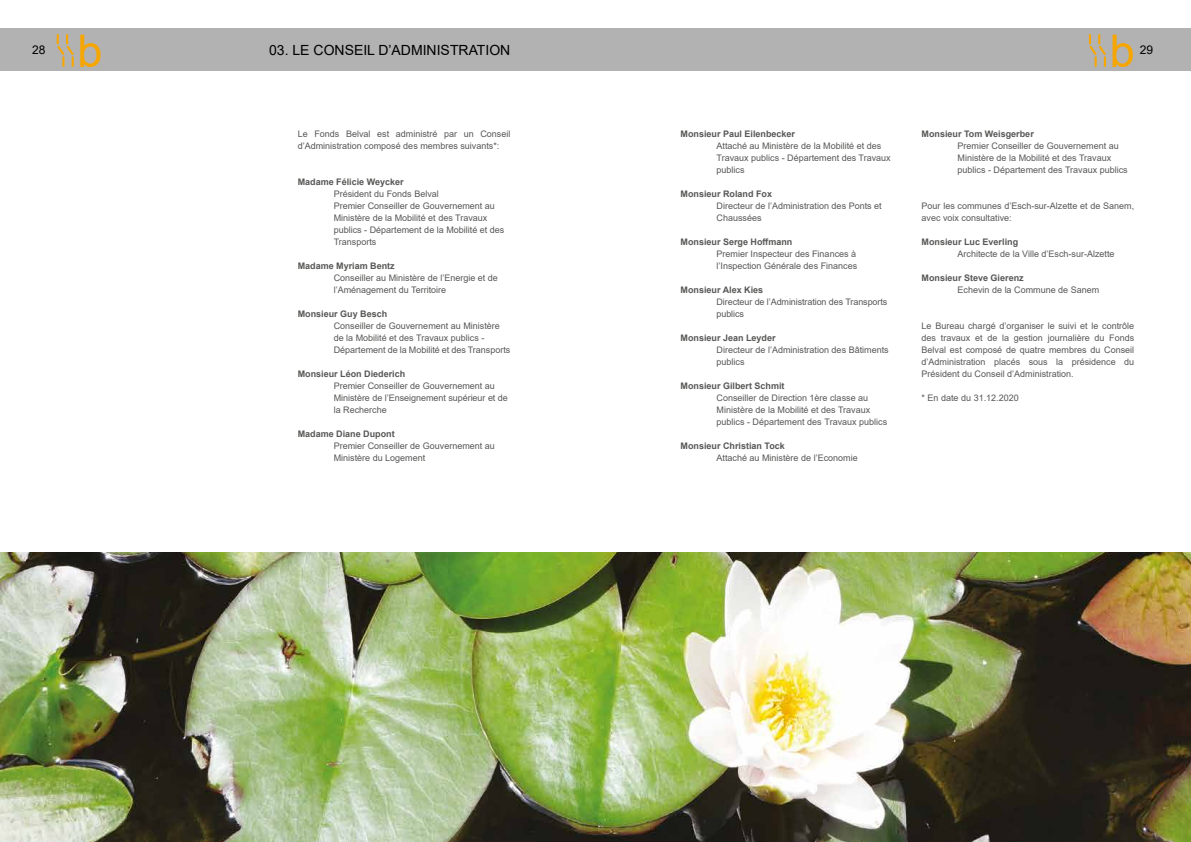
<style>
.page{position:relative;width:1191px;height:842px;background:#fff}
.page>*{position:absolute;margin:0;border:0;box-sizing:border-box;transform-origin:0 0}
.t1{font:45px "Arial";color:#f7a600}
.t2{font:14px "Arial";color:#000}
.t3{font:12px "Arial";color:#000}
.t4{font:9px/12px "Arial";color:#575756}
.t5{font:700 9px "Arial";color:#575756}
</style>
<div class="page">
<div style="left:595px;top:28px;width:596px;height:43px;background:#b3b2b2"></div>
<div style="left:0;top:28px;width:595px;height:43px;background:#b3b2b2"></div>
<svg style="left:57px;top:34px;width:17px;height:33px"></svg>
<svg style="left:1089px;top:34px;width:17px;height:33px"></svg>
<img style="left:0;top:553px;width:1191px;height:289px">
<h3 class="t3" style="left:32px;top:41px;width:15px">28</h3>
<h1 class="t1" style="left:1109px;top:20px;width:27px">b</h1>
<h3 class="t3" style="left:1140px;top:41px;width:15px">29</h3>
<h1 class="t1" style="left:78px;top:20px;width:27px">b</h1>
<h2 class="t2" style="left:269px;top:40px;width:243px">03. LE CONSEIL D’ADMINISTRATION</h2>
<p class="t4" style="left:298px;top:128px;width:214px">Le Fonds Belval est administré par un Conseil d’Administration composé des membres suivants*:</p>
<p class="t5" style="left:298px;top:175px;width:107px">Madame Félicie Weycker</p>
<p class="t4" style="left:334px;top:188px;width:172px">Président du Fonds Belval<br>Premier Conseiller de Gouvernement au<br>Ministère de la Mobilité et des Travaux publics - Département de la Mobilité et des<br>Transports</p>
<p class="t5" style="left:298px;top:259px;width:99px">Madame Myriam Bentz</p>
<p class="t4" style="left:334px;top:272px;width:166px">Conseiller au Ministère de l’Energie et de l’Aménagement du Territoire</p>
<p class="t5" style="left:298px;top:307px;width:91px">Monsieur Guy Besch</p>
<p class="t4" style="left:334px;top:320px;width:178px">Conseiller de Gouvernement au Ministère de la Mobilité et des Travaux publics -<br>Département de la Mobilité et des Transports</p>
<p class="t5" style="left:298px;top:367px;width:109px">Monsieur Léon Diederich</p>
<p class="t4" style="left:334px;top:380px;width:176px">Premier Conseiller de Gouvernement au<br>Ministère de l’Enseignement supérieur et de la Recherche</p>
<p class="t5" style="left:298px;top:427px;width:99px">Madame Diane Dupont</p>
<p class="t4" style="left:334px;top:440px;width:163px">Premier Conseiller de Gouvernement au<br>Ministère du Logement</p>
<p class="t5" style="left:680px;top:127px;width:116px">Monsieur Paul Eilenbecker</p>
<p class="t4" style="left:716px;top:140px;width:176px">Attaché au Ministère de la Mobilité et des<br>Travaux publics - Département des Travaux publics</p>
<p class="t5" style="left:680px;top:187px;width:93px">Monsieur Roland Fox</p>
<p class="t4" style="left:716px;top:200px;width:167px">Directeur de l’Administration des Ponts et<br>Chaussées</p>
<p class="t5" style="left:680px;top:235px;width:113px">Monsieur Serge Hoffmann</p>
<p class="t4" style="left:716px;top:248px;width:142px">Premier Inspecteur des Finances à l’Inspection Générale des Finances</p>
<p class="t5" style="left:680px;top:283px;width:84px">Monsieur Alex Kies</p>
<p class="t4" style="left:716px;top:296px;width:172px">Directeur de l’Administration des Transports publics</p>
<p class="t5" style="left:680px;top:331px;width:97px">Monsieur Jean Leyder</p>
<p class="t4" style="left:716px;top:344px;width:174px">Directeur de l’Administration des Bâtiments publics</p>
<p class="t5" style="left:680px;top:379px;width:106px">Monsieur Gilbert Schmit</p>
<p class="t4" style="left:716px;top:392px;width:172px">Conseiller de Direction 1ère classe au<br>Ministère de la Mobilité et des Travaux publics - Département des Travaux publics</p>
<p class="t5" style="left:680px;top:439px;width:106px">Monsieur Christian Tock</p>
<p class="t4" style="left:716px;top:452px;width:143px">Attaché au Ministère de l’Economie</p>
<p class="t5" style="left:921px;top:127px;width:114px">Monsieur Tom Weisgerber</p>
<p class="t4" style="left:957px;top:140px;width:172px">Premier Conseiller de Gouvernement au<br>Ministère de la Mobilité et des Travaux publics - Département des Travaux publics</p>
<p class="t4" style="left:921px;top:200px;width:214px">Pour les communes d’Esch-sur-Alzette et de Sanem, avec voix consultative:</p>
<p class="t5" style="left:921px;top:235px;width:98px">Monsieur Luc Everling</p>
<p class="t4" style="left:957px;top:248px;width:158px">Architecte de la Ville d’Esch-sur-Alzette</p>
<p class="t5" style="left:921px;top:271px;width:104px">Monsieur Steve Gierenz</p>
<p class="t4" style="left:957px;top:284px;width:143px">Echevin de la Commune de Sanem</p>
<p class="t4" style="left:921px;top:320px;width:214px;text-align:justify">Le Bureau chargé d’organiser le suivi et le contrôle des travaux et de la gestion journalière du Fonds Belval est composé de quatre membres du Conseil d’Administration placés sous la présidence du Président du Conseil d’Administration.</p>
<p class="t4" style="left:921px;top:392px;width:99px">* En date du 31.12.2020</p>
</div>
